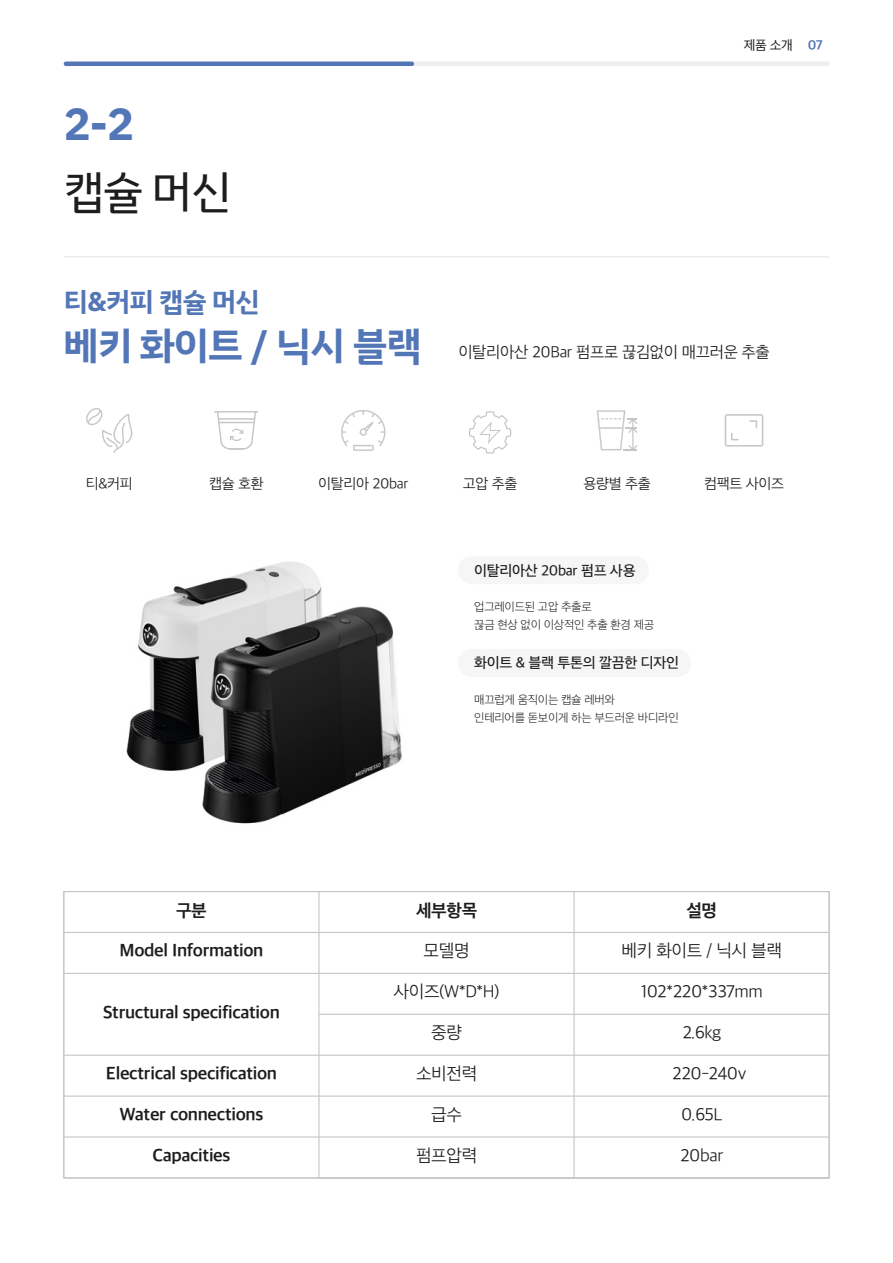
<style>
.page{position:relative;width:893px;height:1263px;background:#fff}
.page>*{position:absolute;margin:0;border:0;box-sizing:border-box;transform-origin:0 0}
.t1{font:45px "IBM Plex Sans KR Text";color:#1d1d1b}
.t2{font:700 45px "IBM Plex Sans KR";color:#5376b7}
.t3{font:700 39px "IBM Plex Sans KR";letter-spacing:-.02em;color:#5376b7}
.t4{font:700 27px "IBM Plex Sans KR";color:#5376b7}
.t5{font:700 18px "Apple SD Gothic Neo";letter-spacing:-.02em;color:#1d1d1b}
.t6{font:300 18px "Apple SD Gothic Neo";letter-spacing:-.02em;color:#1d1d1b}
.t7{font:300 16.5px "Apple SD Gothic Neo";letter-spacing:-.02em;color:#1d1d1b}
.t8{font:300 15px "Apple SD Gothic Neo";letter-spacing:-.02em;color:#1d1d1b}
.t9{font:500 15px "Apple SD Gothic Neo";letter-spacing:-.02em;color:#1d1d1b}
.t10{font:13.5px "Apple SD Gothic Neo";color:#1d1d1b}
.t11{font:200 12px/18px "Apple SD Gothic Neo";letter-spacing:-.02em;color:#1d1d1b}
.s1{font-weight:700;color:#5376b7}
</style>
<div class="page">
<div style="left:458px;top:556px;width:191px;height:28px;background:#f6f6f6;border-radius:14px"></div>
<div style="left:458px;top:649px;width:233px;height:28px;background:#f6f6f6;border-radius:14px"></div>
<hr style="left:64px;top:256px;width:765px;height:1px;background:#ededed">
<hr style="left:66px;top:62px;width:761px;height:4px;background:#ededed">
<svg style="left:214px;top:411px;width:44px;height:39px"></svg>
<svg style="left:341px;top:410px;width:44px;height:41px"></svg>
<svg style="left:86px;top:408px;width:47px;height:45px"></svg>
<hr style="left:64px;top:891px;width:765px;height:1px;background:#c6c6c6">
<hr style="left:64px;top:932px;width:765px;height:1px;background:#c6c6c6">
<hr style="left:64px;top:973px;width:765px;height:1px;background:#c6c6c6">
<hr style="left:319px;top:1014px;width:510px;height:1px;background:#c6c6c6">
<hr style="left:64px;top:1055px;width:765px;height:1px;background:#c6c6c6">
<hr style="left:64px;top:1095px;width:765px;height:2px;background:#c6c6c6">
<hr style="left:64px;top:1136px;width:765px;height:1px;background:#c6c6c6">
<hr style="left:64px;top:1177px;width:765px;height:1px;background:#c6c6c6">
<hr style="left:63px;top:891px;width:1px;height:287px;background:#c6c6c6">
<hr style="left:318px;top:891px;width:1px;height:287px;background:#c6c6c6">
<hr style="left:573px;top:891px;width:2px;height:287px;background:#c6c6c6">
<hr style="left:829px;top:891px;width:1px;height:287px;background:#c6c6c6">
<img style="left:126px;top:562px;width:276px;height:262px">
<svg style="left:597px;top:410px;width:40px;height:40px"></svg>
<svg style="left:725px;top:414px;width:38px;height:33px"></svg>
<svg style="left:469px;top:411px;width:42px;height:43px"></svg>
<hr style="left:66px;top:62px;width:346px;height:4px;background:#5376b7">
<h1 class="t2" style="left:64px;top:98px;width:72px">2-2</h1>
<h1 class="t1" style="left:64px;top:165px;width:169px">캡슐 머신</h1>
<h3 class="t4" style="left:64px;top:286px;width:197px">티&amp;커피 캡슐 머신</h3>
<h2 class="t3" style="left:64px;top:323px;width:359px">베키 화이트 / 닉시 블랙</h2>
<p class="t10" style="left:744px;top:38px;width:81px">제품 소개 <span class="s1">07</span></p>
<p class="t7" style="left:458px;top:343px;width:313px">이탈리아산 20Bar 펌프로 끊김없이 매끄러운 추출</p>
<p class="t8" style="left:86px;top:476px;width:49px">티&amp;커피</p>
<p class="t8" style="left:209px;top:476px;width:56px">캡슐 호환</p>
<p class="t8" style="left:318px;top:476px;width:92px">이탈리아 20bar</p>
<p class="t8" style="left:463px;top:476px;width:56px">고압 추출</p>
<p class="t8" style="left:584px;top:476px;width:69px">용량별 추출</p>
<p class="t8" style="left:704px;top:476px;width:81px">컴팩트 사이즈</p>
<p class="t5" style="left:176px;top:900px;width:32px">구분</p>
<p class="t5" style="left:120px;top:941px;width:145px">Model Information</p>
<p class="t5" style="left:103px;top:1002px;width:178px">Structural specification</p>
<p class="t5" style="left:106px;top:1064px;width:173px">Electrical specification</p>
<p class="t5" style="left:120px;top:1105px;width:145px">Water connections</p>
<p class="t5" style="left:153px;top:1146px;width:79px">Capacities</p>
<p class="t9" style="left:474px;top:562px;width:163px">이탈리아산 20bar 펌프 사용</p>
<p class="t11" style="left:474px;top:598px;width:181px">업그레이드된 고압 추출로<br>끊금 현상 없이 이상적인 추출 환경 제공</p>
<p class="t9" style="left:474px;top:655px;width:207px">화이트 &amp; 블랙 투톤의 깔끔한 디자인</p>
<p class="t11" style="left:474px;top:691px;width:206px">매끄럽게 움직이는 캡슐 레버와<br>인테리어를 돋보이게 하는 부드러운 바디라인</p>
<p class="t5" style="left:416px;top:900px;width:63px">세부항목</p>
<p class="t5" style="left:686px;top:900px;width:32px">설명</p>
<p class="t6" style="left:424px;top:941px;width:47px">모델명</p>
<p class="t6" style="left:622px;top:941px;width:162px">베키 화이트 / 닉시 블랙</p>
<p class="t6" style="left:394px;top:982px;width:108px">사이즈(W*D*H)</p>
<p class="t6" style="left:641px;top:982px;width:124px">102*220*337mm</p>
<p class="t6" style="left:431px;top:1023px;width:32px">중량</p>
<p class="t6" style="left:682px;top:1023px;width:40px">2.6kg</p>
<p class="t6" style="left:416px;top:1064px;width:63px">소비전력</p>
<p class="t6" style="left:657px;top:1064px;width:91px">　220-240v</p>
<p class="t6" style="left:431px;top:1105px;width:32px">급수</p>
<p class="t6" style="left:681px;top:1105px;width:43px">0.65L</p>
<p class="t6" style="left:416px;top:1146px;width:63px">펌프압력</p>
<p class="t6" style="left:680px;top:1146px;width:45px">20bar</p>
</div>
